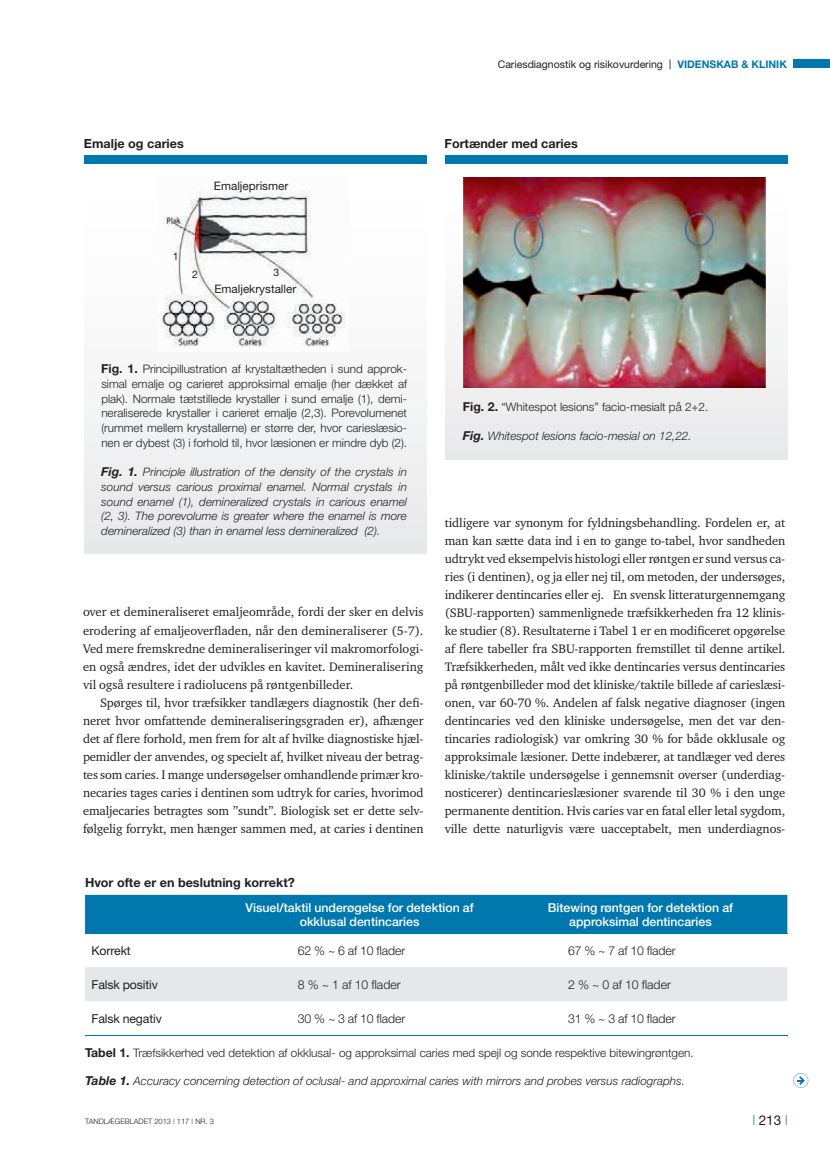
<style>
.page{position:relative;width:830px;height:1157px;background:#fff}
.page>*{position:absolute;margin:0;border:0;box-sizing:border-box;transform-origin:0 0}
.t1{font:13.5px "Helvetica Neue";color:#231f20}
.t2{font:12.6px/18px "Charter ITC";letter-spacing:-.01em;color:#231f20;text-align:justify}
.t3{font:700 12.6px "Helvetica Neue";color:#231f20}
.t4{font:500 12.3px/13.5px "Helvetica Neue LT Std";color:#fff;text-align:center}
.t5{font:300 12.3px "Helvetica Neue LT Std";letter-spacing:-.01em;color:#231f20}
.t6{font:12.3px "Helvetica Neue LT Std";letter-spacing:-.01em;color:#231f20}
.t7{font:300 11.7px/14.7px "Helvetica Neue";color:#231f20;text-align:justify}
.t8{font:italic 300 11.7px/14.7px "Helvetica Neue";color:#231f20;text-align:justify}
.t9{font:11.7px "Helvetica Neue";color:#231f20}
.t10{font:10.5px "Helvetica Neue";color:#231f20}
.t11{font:10.5px "Helvetica Neue LT Std";color:#0078ae}
.t12{font:300 7.5px "Helvetica Neue";color:#231f20}
.s1{font-family:"Arial"}
.s2{font-weight:700;color:#0078ae}
.s3{font-weight:700;font-size:12.3px}
.s4{font-weight:400;color:#0078ae}
</style>
<div class="page">
<svg style="left:793px;top:1073px;width:14px;height:14px"></svg>
<div style="left:793px;top:60px;width:36px;height:8px;background:#0078ae"></div>
<div style="left:85px;top:895px;width:702px;height:38px;background:#0078ae"></div>
<div style="left:85px;top:967px;width:702px;height:34px;background:#e6e7e9"></div>
<hr style="left:85px;top:933px;width:132px;height:1px;background:#0078ae">
<hr style="left:217px;top:933px;width:285px;height:1px;background:#0078ae">
<hr style="left:502px;top:933px;width:285px;height:1px;background:#0078ae">
<hr style="left:85px;top:1035px;width:132px;height:1px;background:#0078ae">
<hr style="left:217px;top:1035px;width:285px;height:1px;background:#0078ae">
<hr style="left:502px;top:1035px;width:285px;height:1px;background:#0078ae">
<svg style="left:445px;top:177px;width:342px;height:282px"></svg>
<div style="left:445px;top:155px;width:342px;height:9px;background:#0078ae"></div>
<img style="left:463px;top:178px;width:301px;height:209px">
<div style="left:84px;top:163px;width:342px;height:391px;background:#f4f5f5"></div>
<div style="left:84px;top:155px;width:342px;height:9px;background:#0078ae"></div>
<img style="left:159px;top:191px;width:186px;height:156px">
<p class="t10" style="left:497px;top:58px;width:290px">Cariesdiagnostik og risikovurdering <span class="s1">|</span> <span class="s2">videnskab &amp; klinik</span></p>
<p class="t3" style="left:84px;top:136px;width:101px">emalje og caries</p>
<p class="t9" style="left:214px;top:179px;width:76px">Emaljeprismer</p>
<p class="t10" style="left:173px;top:250px;width:7px">1</p>
<p class="t10" style="left:192px;top:268px;width:7px">2</p>
<p class="t10" style="left:273px;top:266px;width:7px">3</p>
<p class="t9" style="left:214px;top:282px;width:83px">Emaljekrystaller</p>
<p class="t3" style="left:444px;top:136px;width:135px">Fortænder med caries</p>
<p class="t7" style="left:101px;top:361px;width:307px"><span class="s3">Fig. 1.</span> Principillustration af krystaltætheden i sund approk&shy;simal emalje og carieret approksimal emalje (her dækket af plak). normale tætstillede krystaller i sund emalje (1), demi&shy;neraliserede krystaller i carieret emalje (2,3). Porevolumenet (rummet mellem krystallerne) er større der, hvor carieslæsio&shy;nen er dybest (3) i forhold til, hvor læsionen er mindre dyb (2).</p>
<p class="t8" style="left:101px;top:464px;width:307px"><span class="s3">Fig. 1.</span> Principle illustration of the density of the crystals in sound versus carious proximal enamel. Normal crystals in sound enamel (1), demineralized crystals in carious enamel (2, 3). The porevolume is greater where the enamel is more demineralized (3) than in enamel less demineralized (2).</p>
<p class="t2" style="left:83px;top:603px;width:342px">over et demineraliseret emaljeområde, fordi der sker en delvis erodering af emaljeoverfladen, når den demineraliserer (5-7).<br>Ved mere fremskredne demineraliseringer vil makromorfologi&shy;en også ændres, idet der udvikles en kavitet. Demineralisering vil også resultere i radiolucens på røntgenbilleder.</p>
<p class="t2" style="left:83px;top:693px;width:342px;text-indent:17px">Spørges til, hvor træfsikker tandlægers diagnostik (her defi&shy;neret hvor omfattende demineraliseringsgraden er), afhænger det af flere forhold, men frem for alt af hvilke diagnostiske hjæl&shy;pemidler der anvendes, og specielt af, hvilket niveau der betrag&shy;tes som caries. I mange undersøgelser omhandlende primær kro&shy;necaries tages caries i dentinen som udtryk for caries, hvorimod emaljecaries betragtes som ”sundt”. Biologisk set er dette selv&shy;følgelig forrykt, men hænger sammen med, at caries i dentinen</p>
<p class="t3" style="left:85px;top:874px;width:211px">Hvor ofte er en beslutning korrekt?</p>
<p class="t7" style="left:463px;top:399px;width:247px"><span class="s3">Fig. 2.</span> “Whitespot lesions” facio-mesialt på 2+2.</p>
<p class="t8" style="left:463px;top:428px;width:230px"><span class="s3">Fig.</span> Whitespot lesions facio-mesial on 12,22.</p>
<p class="t2" style="left:444px;top:513px;width:342px">tidligere var synonym for fyldningsbehandling. Fordelen er, at man kan sætte data ind i en to gange to-tabel, hvor sandheden udtrykt ved eksempelvis histologi eller røntgen er sund versus ca&shy;ries (i dentinen), og ja eller nej til, om metoden, der undersøges, indikerer dentincaries eller ej. En svensk litteraturgennemgang (SBU-rapporten) sammenlignede træfsikkerheden fra 12 klinis&shy;ke studier (8). Resultaterne i Tabel 1 er en modificeret opgørelse af flere tabeller fra SBU-rapporten fremstillet til denne artikel.<br>Træfsikkerheden, målt ved ikke dentincaries versus dentincaries på røntgenbilleder mod det kliniske/taktile billede af carieslæsi&shy;onen, var 60-70 %. Andelen af falsk negative diagnoser (ingen dentincaries ved den kliniske undersøgelse, men det var den&shy;tincaries radiologisk) var omkring 30 % for både okklusale og approksimale læsioner. Dette indebærer, at tandlæger ved deres kliniske/taktile undersøgelse i gennemsnit overser (underdiag&shy;nosticerer) dentincarieslæsioner svarende til 30 % i den unge permanente dentition. Hvis caries var en fatal eller letal sygdom, ville dette naturligvis være uacceptabelt, men underdiagnos-</p>
<p class="t4" style="left:245px;top:901px;width:229px">Visuel/taktil underøgelse for detektion af okklusal dentincaries</p>
<p class="t4" style="left:547px;top:901px;width:187px">Bitewing røntgen for detektion af approksimal dentincaries</p>
<p class="t6" style="left:91px;top:943px;width:41px">Korrekt</p>
<p class="t5" style="left:298px;top:942px;width:109px">62 % ~ 6 af 10 flader</p>
<p class="t5" style="left:568px;top:942px;width:109px">67 % ~ 7 af 10 flader</p>
<p class="t6" style="left:91px;top:977px;width:68px">Falsk positiv</p>
<p class="t5" style="left:298px;top:976px;width:104px">8 % ~ 1 af 10 flader</p>
<p class="t5" style="left:568px;top:976px;width:104px">2 % ~ 0 af 10 flader</p>
<p class="t6" style="left:91px;top:1011px;width:72px">Falsk negativ</p>
<p class="t5" style="left:298px;top:1010px;width:109px">30 % ~ 3 af 10 flader</p>
<p class="t5" style="left:568px;top:1010px;width:109px">31 % ~ 3 af 10 flader</p>
<p class="t7" style="left:85px;top:1045px;width:610px"><span class="s3">tabel 1.</span> Træfsikkerhed ved detektion af okklusal- og approksimal caries med spejl og sonde respektive bitewingrøntgen.</p>
<p class="t8" style="left:85px;top:1073px;width:601px"><span class="s3">Table 1.</span> Accuracy concerning detection of oclusal- and approximal caries with mirrors and probes versus radiographs.</p>
<p class="t12" style="left:85px;top:1116px;width:130px">TAnDlægeblADeT 2013 <span class="s4">|</span> 117 <span class="s4">|</span> nR. 3</p>
<p class="t11" style="left:784px;top:1112px;width:4px">|</p>
<p class="t1" style="left:752px;top:1112px;width:30px"><sup>|</sup> 213</p>
</div>
